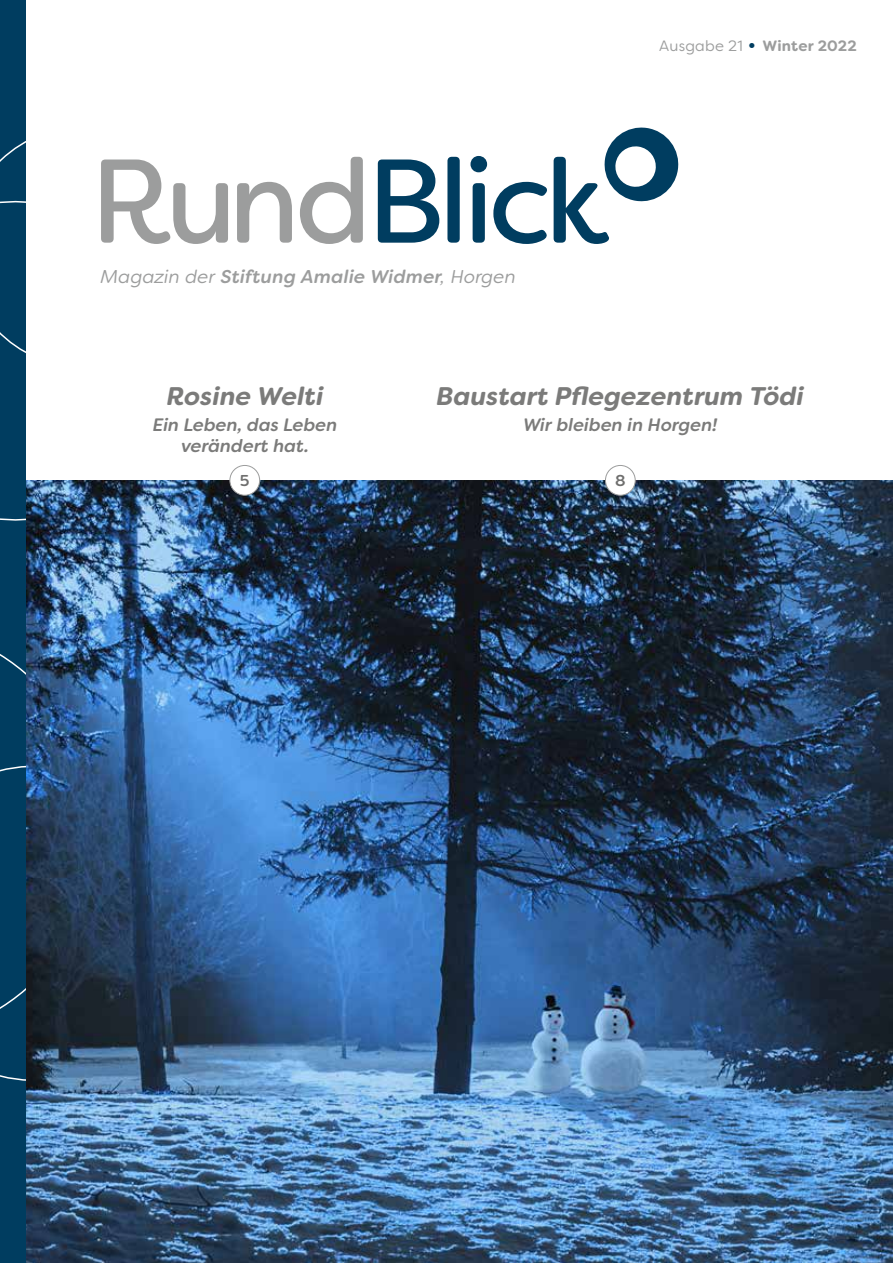
<style>
.page{position:relative;width:893px;height:1263px;background:#fff}
.page>*{position:absolute;margin:0;border:0;box-sizing:border-box;transform-origin:0 0}
.t1{font:118.8px "Filson Soft";letter-spacing:-.05em;color:#003d60}
.t2{font:italic 700 25.5px "Filson Soft";color:#7b7b7a}
.t3{font:italic 500 18.6px "Filson Soft";letter-spacing:.01em;color:#9c9d9d}
.t4{font:italic 500 18px/21px "Filson Soft";color:#7b7b7a;text-align:center}
.t5{font:500 15.75px "Filson Soft";color:#6f6f6e}
.t6{font:700 15px "Filson Soft";letter-spacing:.01em;color:#9c9d9d}
.s1{color:#9c9d9d}
.s2{font-weight:400}
.s3{font-weight:400;font-size:22.5px;color:#003d60}
</style>
<div class="page">
<img style="left:26px;top:480px;width:867px;height:783px">
<div style="left:230px;top:465px;width:30px;height:30px;background:#fff;border-radius:50%"></div>
<div style="left:229px;top:465px;width:31px;height:31px;border:1px solid #9c9d9d;border-radius:50%"></div>
<div style="left:605px;top:465px;width:30px;height:30px;background:#fff;border-radius:50%"></div>
<div style="left:605px;top:465px;width:31px;height:31px;border:1px solid #9c9d9d;border-radius:50%"></div>
<svg style="left:604px;top:127px;width:75px;height:75px"></svg>
<div style="left:0;top:0;width:26px;height:659px;background:#003d60"></div>
<svg style="left:0;top:141px;width:26px;height:380px"></svg>
<div style="left:0;top:621px;width:26px;height:642px;background:#003d60"></div>
<svg style="left:0;top:654px;width:26px;height:427px"></svg>
<h1 class="t1" style="left:90px;top:124px;width:521px"><span class="s1">Rund</span>Blick</h1>
<p class="t3" style="left:100px;top:264px;width:417px"><span class="s2">Magazin der</span> Stiftung Amalie Widmer<span class="s2">, Horgen</span></p>
<p class="t6" style="left:659px;top:36px;width:199px"><span class="s2">Ausgabe 21</span> <span class="s3">•</span> Winter 2022</p>
<h2 class="t2" style="left:167px;top:380px;width:158px">Rosine Welti</h2>
<p class="t4" style="left:153px;top:414px;width:186px">Ein Leben, das Leben verändert hat.</p>
<h2 class="t2" style="left:437px;top:380px;width:369px">Baustart Pflegezentrum Tödi</h2>
<p class="t4" style="left:523px;top:414px;width:196px">Wir bleiben in Horgen!</p>
<p class="t5" style="left:240px;top:470px;width:11px">5</p>
<p class="t5" style="left:615px;top:470px;width:12px">8</p>
</div>
